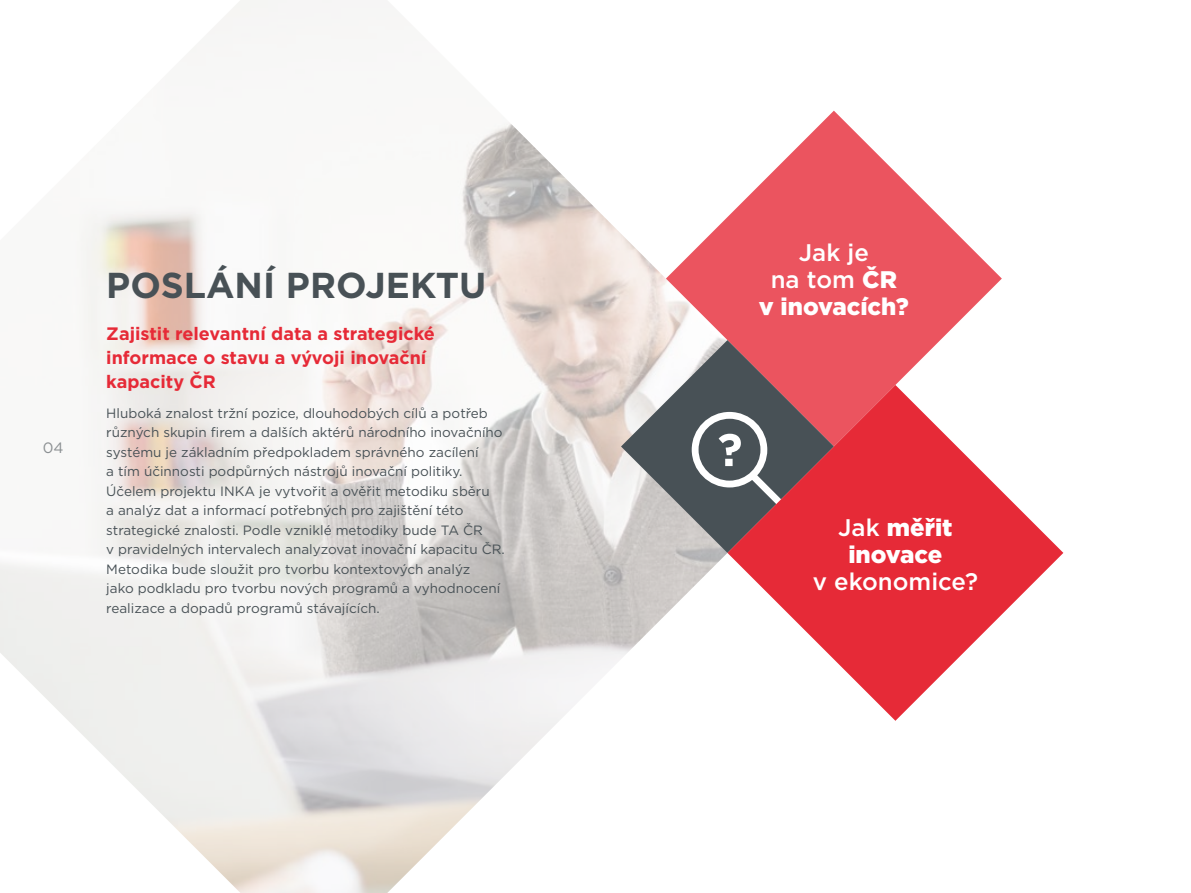
<style>
.page{position:relative;width:1191px;height:893px;background:#fff}
.page>*{position:absolute;margin:0;border:0;box-sizing:border-box;transform-origin:0 0}
.t1{font:700 36px "Gotham";color:#485156}
.Box_16_pt{font:500 24px/27px "Gotham";color:#fff;text-align:center}
.Box_16_pt-2{font:900 24px/27px "Gotham";color:#fff;text-align:center}
.Perex{font:700 18px/24px "Gotham";color:#e62a37}
.t2{font:15px "Gotham";color:#485156}
.t3{font:13.5px/19.5px "Gotham";color:#485156}
.s1{font-weight:500}
.s2{font-weight:900}
</style>
<div class="page">
<img style="left:0;top:0;width:834px;height:893px">
<svg style="left:666px;top:111px;width:335px;height:274px;fill:#eb545f"></svg>
<svg style="left:621px;top:340px;width:213px;height:213px"></svg>
<svg style="left:691px;top:412px;width:36px;height:97px"></svg>
<svg style="left:727px;top:385px;width:336px;height:336px"></svg>
<p class="t2" style="left:43px;top:438px;width:22px">04</p>
<h2 class="t1" style="left:106px;top:262px;width:382px">POSLÁNÍ PROJEKTU</h2>
<p class="Perex" style="left:106px;top:321px;width:330px">Zajistit relevantní data a strategické informace o stavu a vývoji inovační kapacity ČR</p>
<p class="t3" style="left:106px;top:403px;width:400px">Hluboká znalost tržní pozice, dlouhodobých cílů a potřeb různých skupin firem a dalších aktérů národního inovačního systému je základním předpokladem správného zacílení<br>a tím účinnosti podpůrných nástrojů inovační politiky.<br>Účelem projektu INKA je vytvořit a ověřit metodiku sběru<br>a analýz dat a informací potřebných pro zajištění této strategické znalosti. Podle vzniklé metodiky bude TA ČR<br>v pravidelných intervalech analyzovat inovační kapacitu ČR.<br>Metodika bude sloužit pro tvorbu kontextových analýz<br>jako podkladu pro tvorbu nových programů a vyhodnocení realizace a dopadů programů stávajících.</p>
<p class="Box_16_pt-2" style="left:759px;top:239px;width:151px"><span class="s1">Jak je<br>na tom</span> ČR<br>v inovacích?</p>
<p class="Box_16_pt" style="left:812px;top:513px;width:167px">Jak <span class="s2">měřit inovace<br></span>v ekonomice?</p>
</div>
